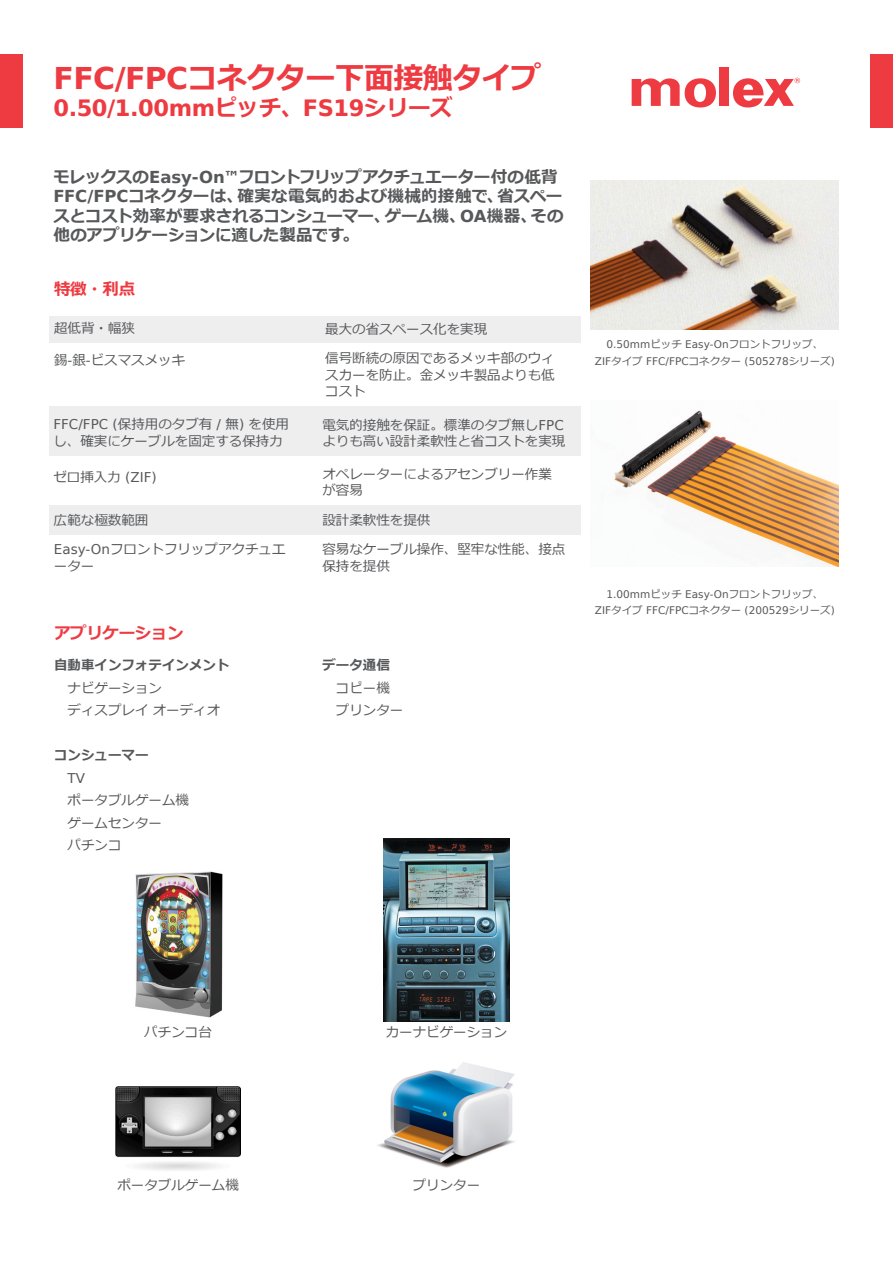
<style>
.page{position:relative;width:893px;height:1263px;background:#fff}
.page>*{position:absolute;margin:0;border:0;box-sizing:border-box;transform-origin:0 0}
.t1{font:700 30px "Meiryo";letter-spacing:-.02em;color:#ee3a41}
.t2{font:700 22.5px "Bitstream Vera Sans";letter-spacing:-.02em;color:#ee3a41}
.t3{font:700 16.5px/19.5px "Meiryo";letter-spacing:-.015em;color:#57585a}
.t4{font:700 16.5px "Meiryo";letter-spacing:-.02em;color:#ee3a41}
.t5{font:13.5px/16.5px "Meiryo";color:#57585a}
.t6{font:700 13.5px "Meiryo";color:#57585a}
.t7{font:13.5px "Bitstream Vera Sans";color:#57585a}
.t8{font:10.5px/16.5px "Bitstream Vera Sans";color:#57585a;text-align:center}
.s1{font-family:"Bitstream Vera Sans"}
.s2{font-family:"Meiryo"}
</style>
<div class="page">
<div style="left:0;top:54px;width:22px;height:74px;background:#ee3a41"></div>
<div style="left:870px;top:54px;width:23px;height:74px;background:#ee3a41"></div>
<div style="left:719px;top:67px;width:10px;height:39px;background:#ee3a41"></div>
<svg style="left:632px;top:78px;width:84px;height:29px"></svg>
<svg style="left:733px;top:78px;width:67px;height:29px"></svg>
<div style="left:50px;top:406px;width:531px;height:50px;background:#eeeeef"></div>
<div style="left:50px;top:316px;width:531px;height:26px;background:#eeeeef"></div>
<div style="left:50px;top:505px;width:531px;height:29px;background:#eeeeef"></div>
<img style="left:591px;top:181px;width:248px;height:149px">
<img style="left:614px;top:410px;width:225px;height:157px">
<img style="left:116px;top:1086px;width:124px;height:85px">
<img style="left:377px;top:1062px;width:138px;height:106px">
<img style="left:384px;top:838px;width:125px;height:183px">
<img style="left:135px;top:871px;width:88px;height:147px">
<h1 class="t1" style="left:53px;top:57px;width:489px"><span class="s1">FFC/FPC</span>コネクター下面接触タイプ</h1>
<h2 class="t2" style="left:53px;top:95px;width:401px">0.50/1.00mm<span class="s2">ピッチ、</span>FS19<span class="s2">シリーズ</span></h2>
<p class="t3" style="left:53px;top:168px;width:512px">モレックスの<span class="s1">Easy-On™</span>フロントフリップアクチュエーター付の低背<span class="s1">FFC/FPC</span>コネクターは、確実な電気的および機械的接触で、省スペースとコスト効率が要求されるコンシューマー、ゲーム機、<span class="s1">OA</span>機器、その他のアプリケーションに適した製品です。</p>
<p class="t4" style="left:54px;top:278px;width:83px">特徴・利点</p>
<p class="t5" style="left:54px;top:321px;width:82px">超低背・幅狭</p>
<p class="t5" style="left:325px;top:322px;width:163px">最大の省スペース化を実現</p>
<p class="t5" style="left:54px;top:353px;width:133px">錫<span class="s1">-</span>銀<span class="s1">-</span>ビスマスメッキ</p>
<p class="t5" style="left:325px;top:351px;width:231px;text-align:justify">信号断続の原因であるメッキ部のウィスカーを防止。金メッキ製品よりも低コスト</p>
<p class="t5" style="left:53px;top:417px;width:237px"><span class="s1">FFC/FPC (</span>保持用のタブ有 <span class="s1">/</span> 無<span class="s1">)</span> を使用し、確実にケーブルを固定する保持力</p>
<p class="t5" style="left:322px;top:417px;width:244px">電気的接触を保証。標準のタブ無し<span class="s1">FPC</span>よりも高い設計柔軟性と省コストを実現</p>
<p class="t5" style="left:53px;top:470px;width:105px">ゼロ挿入力 <span class="s1">(ZIF)</span></p>
<p class="t5" style="left:322px;top:466px;width:231px">オペレーターによるアセンブリー作業が容易</p>
<p class="t5" style="left:54px;top:512px;width:96px">広範な極数範囲</p>
<p class="t5" style="left:322px;top:512px;width:109px">設計柔軟性を提供</p>
<p class="t5" style="left:54px;top:542px;width:233px"><span class="s1">Easy-On</span>フロントフリップアクチュエーター</p>
<p class="t4" style="left:54px;top:621px;width:131px">アプリケーション</p>
<p class="t6" style="left:54px;top:656px;width:177px">自動車インフォテインメント</p>
<p class="t5" style="left:68px;top:677px;width:154px;line-height:22.5px">ナビゲーション<br>ディスプレイオーディオ</p>
<p class="t6" style="left:54px;top:746px;width:96px">コンシューマー</p>
<p class="t7" style="left:68px;top:770px;width:19px">TV</p>
<p class="t5" style="left:68px;top:790px;width:123px;line-height:22.5px">ポータブルゲーム機ゲームセンター<br>パチンコ</p>
<p class="t5" style="left:322px;top:542px;width:244px">容易なケーブル操作、堅牢な性能、接点保持を提供</p>
<p class="t6" style="left:322px;top:656px;width:69px">データ通信</p>
<p class="t5" style="left:336px;top:677px;width:69px;line-height:22.5px">コピー機プリンター</p>
<p class="t8" style="left:595px;top:336px;width:241px">0.50mm<span class="s2">ピッチ</span> Easy-On<span class="s2">フロントフリップ、<br></span>ZIF<span class="s2">タイプ</span> FFC/FPC<span class="s2">コネクター</span> (505278<span class="s2">シリーズ</span>)</p>
<p class="t8" style="left:595px;top:586px;width:241px">1.00mm<span class="s2">ピッチ</span> Easy-On<span class="s2">フロントフリップ、<br></span>ZIF<span class="s2">タイプ</span> FFC/FPC<span class="s2">コネクター</span> (200529<span class="s2">シリーズ</span>)</p>
<p class="t5" style="left:144px;top:1025px;width:69px">パチンコ台</p>
<p class="t5" style="left:386px;top:1025px;width:123px">カーナビゲーション</p>
<p class="t5" style="left:117px;top:1178px;width:123px">ポータブルゲーム機</p>
<p class="t5" style="left:413px;top:1178px;width:69px">プリンター</p>
</div>
